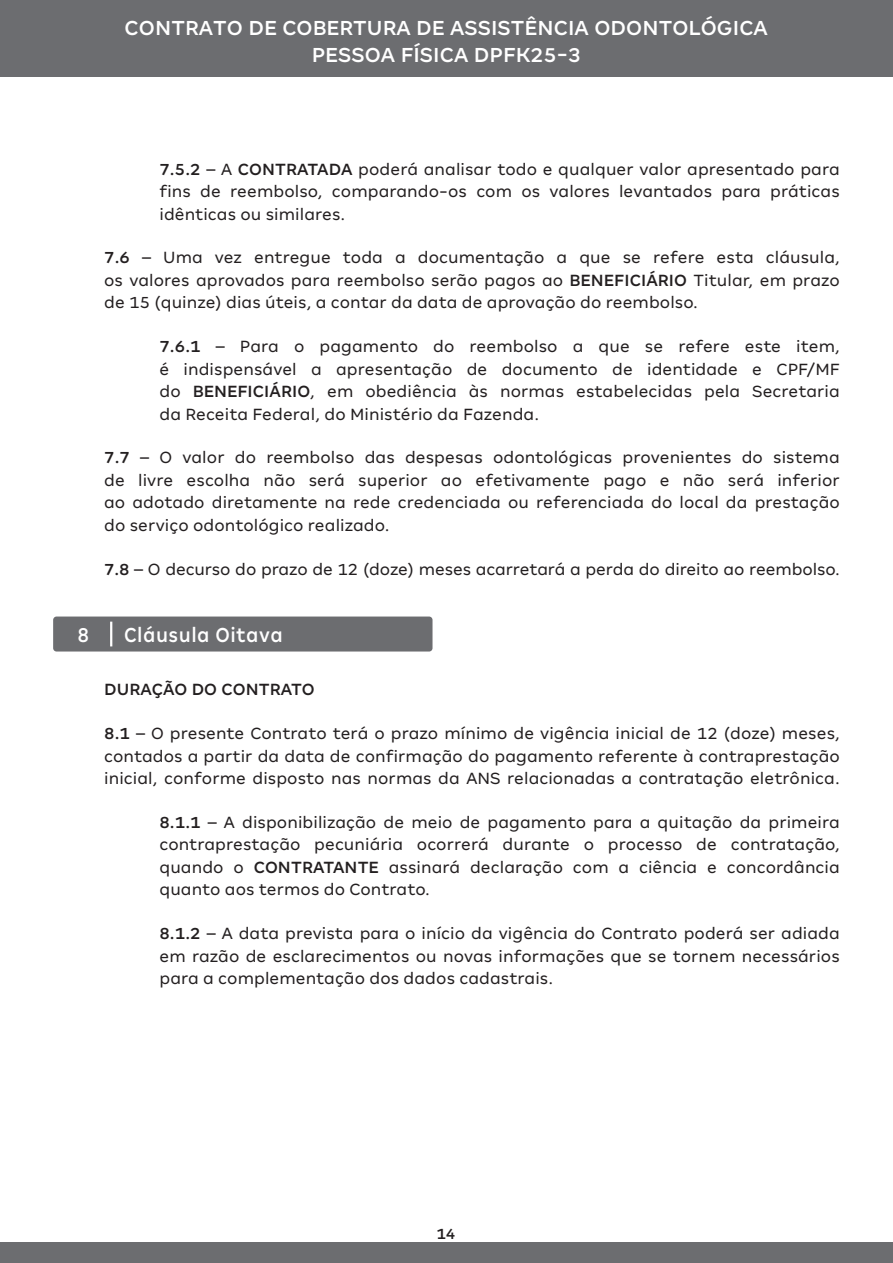
<style>
.page{position:relative;width:893px;height:1263px;background:#fff}
.page>*{position:absolute;margin:0;border:0;box-sizing:border-box;transform-origin:0 0}
.t1{font:500 22.5px/27px "Amil Typeface";letter-spacing:.005em;color:#fff;text-align:center}
.t2{font:500 22.5px "Amil Typeface";letter-spacing:.025em;color:#fff;scale:.9 1}
.t3{font:500 22.5px "Amil Typeface";letter-spacing:.005em;color:#fff;scale:.9 1}
.t4{font:18px/22.5px "Amil Typeface";letter-spacing:.005em;color:#231f20;text-align:justify}
.t5{font:500 18px "Amil Typeface";letter-spacing:.005em;color:#231f20}
.t6{font:500 16.5px "Amil Typeface";color:#231f20}
.s1{font-weight:500}
</style>
<div class="page">
<div style="left:0;top:1243px;width:893px;height:20px;background:#6c6d70"></div>
<div style="left:0;top:0;width:893px;height:76px;background:#6c6d70"></div>
<div style="left:53px;top:616px;width:379px;height:35px;background:#6c6d70;border-radius:3px"></div>
<hr style="left:110px;top:622px;width:2px;height:24px;background:#fff">
<p class="t1" style="left:125px;top:14px;width:645px">CONTRATO DE COBERTURA DE ASSISTÊNCIA ODONTOLÓGICA<br>PESSOA FÍSICA DPFK25-3</p>
<p class="t4" style="left:159px;top:157px;width:682px"><span class="s1">7.5.2</span> – A <span class="s1">CONTRATADA</span> poderá analisar todo e qualquer valor apresentado para fins de reembolso, comparando-os com os valores levantados para práticas idênticas ou similares.</p>
<p class="t4" style="left:104px;top:246px;width:737px"><span class="s1">7.6</span> – Uma vez entregue toda a documentação a que se refere esta cláusula, os valores aprovados para reembolso serão pagos ao <span class="s1">BENEFICIÁRIO</span> Titular, em prazo de 15 (quinze) dias úteis, a contar da data de aprovação do reembolso.</p>
<p class="t4" style="left:159px;top:335px;width:682px"><span class="s1">7.6.1</span> – Para o pagamento do reembolso a que se refere este item, é indispensável a apresentação de documento de identidade e CPF/MF do <span class="s1">BENEFICIÁRIO</span>, em obediência às normas estabelecidas pela Secretaria da Receita Federal, do Ministério da Fazenda.</p>
<p class="t4" style="left:104px;top:446px;width:737px"><span class="s1">7.7</span> – O valor do reembolso das despesas odontológicas provenientes do sistema de livre escolha não será superior ao efetivamente pago e não será inferior ao adotado diretamente na rede credenciada ou referenciada do local da prestação do serviço odontológico realizado.</p>
<p class="t4" style="left:104px;top:557px;width:737px"><span class="s1">7.8</span> – O decurso do prazo de 12 (doze) meses acarretará a perda do direito ao reembolso.</p>
<p class="t3" style="left:77px;top:621px;width:15px">8</p>
<p class="t2" style="left:124px;top:621px;width:178px">Cláusula Oitava</p>
<p class="t5" style="left:104px;top:679px;width:212px">DURAÇÃO DO CONTRATO</p>
<p class="t4" style="left:104px;top:722px;width:737px"><span class="s1">8.1</span> – O presente Contrato terá o prazo mínimo de vigência inicial de 12 (doze) meses, contados a partir da data de confirmação do pagamento referente à contraprestação inicial, conforme disposto nas normas da ANS relacionadas a contratação eletrônica.</p>
<p class="t4" style="left:159px;top:811px;width:682px"><span class="s1">8.1.1</span> – A disponibilização de meio de pagamento para a quitação da primeira contraprestação pecuniária ocorrerá durante o processo de contratação, quando o <span class="s1">CONTRATANTE</span> assinará declaração com a ciência e concordância quanto aos termos do Contrato.</p>
<p class="t4" style="left:159px;top:922px;width:682px"><span class="s1">8.1.2</span> – A data prevista para o início da vigência do Contrato poderá ser adiada em razão de esclarecimentos ou novas informações que se tornem necessários para a complementação dos dados cadastrais.</p>
<p class="t6" style="left:436px;top:1224px;width:21px">14</p>
</div>
